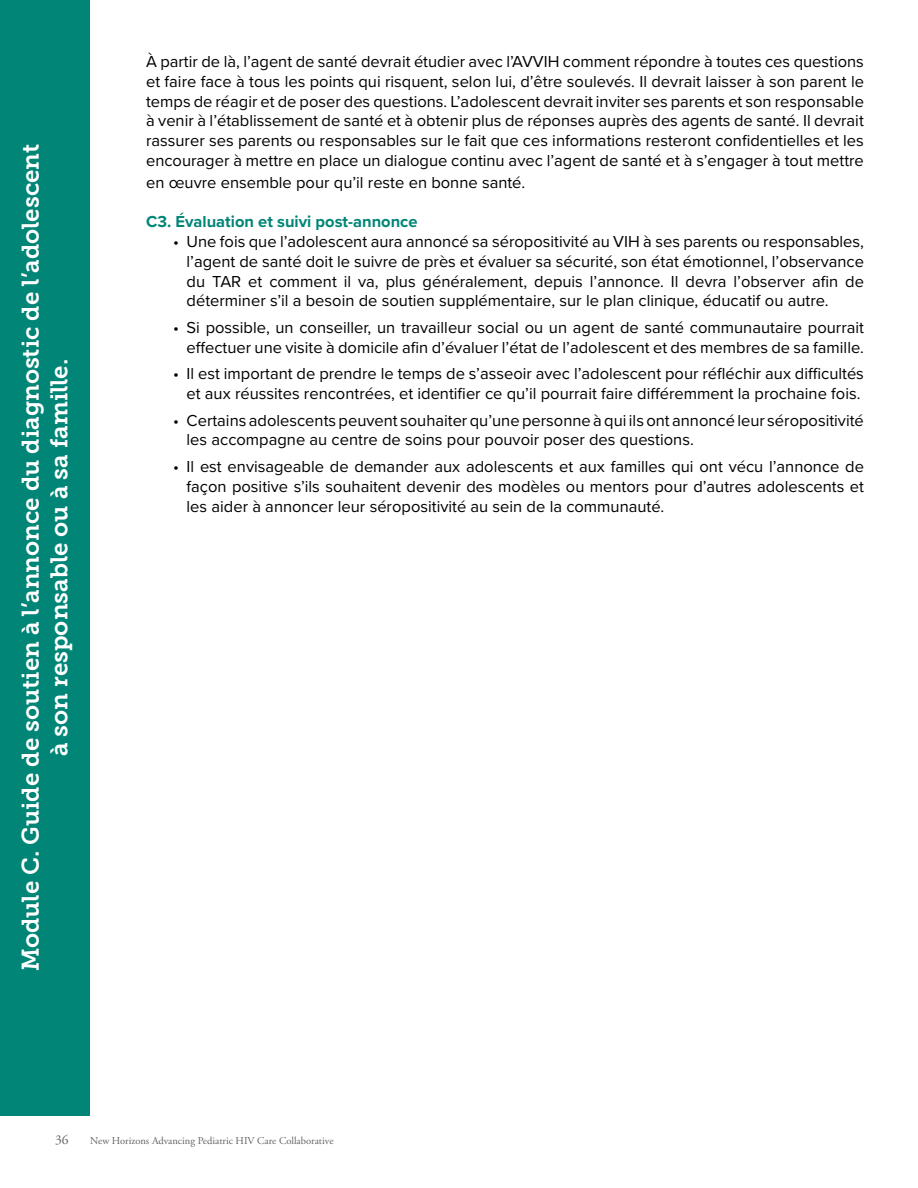
<style>
.page{position:relative;width:918px;height:1188px;background:#fff}
.page>*{position:absolute;margin:0;border:0;box-sizing:border-box;transform-origin:0 0}
.t1{font:24px/28.8px "Museo Slab 700";color:#fff;text-align:center}
.t2{font:16.5px/19.8px "Proxima Nova";color:#000;text-align:justify}
.t3{font:700 16.5px "Proxima Nova";color:#008576}
.t4{font:13.5px "Adobe Garamond Pro";color:#636466}
.t5{font:10.5px "Adobe Garamond Pro";color:#636466}
</style>
<div class="page">
<div style="left:0;top:0;width:89px;height:1115px;background:#008576"></div>
<h1 class="t1" style="left:16px;top:971px;width:829px;rotate:-90deg">Module C. Guide de soutien à l’annonce du diagnostic de l’adolescent à son responsable ou à sa famille.</h1>
<p class="t2" style="left:146px;top:51px;width:720px">À partir de là, l’agent de santé devrait étudier avec l’AVVIH comment répondre à toutes ces questions et faire face à tous les points qui risquent, selon lui, d’être soulevés. Il devrait laisser à son parent le temps de réagir et de poser des questions. L’adolescent devrait inviter ses parents et son responsable à venir à l’établissement de santé et à obtenir plus de réponses auprès des agents de santé. Il devrait rassurer ses parents ou responsables sur le fait que ces informations resteront confidentielles et les encourager à mettre en place un dialogue continu avec l’agent de santé et à s’engager à tout mettre</p>
<p class="t2" style="left:146px;top:172px;width:381px">en œuvre ensemble pour qu’il reste en bonne santé.</p>
<p class="t3" style="left:146px;top:209px;width:273px">C3. Évaluation et suivi post-annonce</p>
<p class="t2" style="left:187px;top:231px;width:679px;text-indent:-13px">• Une fois que l’adolescent aura annoncé sa séropositivité au VIH à ses parents ou responsables, l’agent de santé doit le suivre de près et évaluer sa sécurité, son état émotionnel, l’observance du TAR et comment il va, plus généralement, depuis l’annonce. Il devra l’observer afin de déterminer s’il a besoin de soutien supplémentaire, sur le plan clinique, éducatif ou autre.</p>
<p class="t2" style="left:173px;top:317px;width:692px;text-align:right">• Si possible, un conseiller, un travailleur social ou un agent de santé communautaire pourrait effectuer une visite à domicile afin d’évaluer l’état de l’adolescent et des membres de sa famille.</p>
<p class="t2" style="left:173px;top:363px;width:692px;text-align:right">• Il est important de prendre le temps de s’asseoir avec l’adolescent pour réfléchir aux difficultés et aux réussites rencontrées, et identifier ce qu’il pourrait faire différemment la prochaine fois.</p>
<p class="t2" style="left:187px;top:410px;width:679px;text-indent:-13px">• Certains adolescents peuvent souhaiter qu’une personne à qui ils ont annoncé leur séropositivité les accompagne au centre de soins pour pouvoir poser des questions.</p>
<p class="t2" style="left:187px;top:456px;width:679px;text-indent:-13px">• Il est envisageable de demander aux adolescents et aux familles qui ont vécu l’annonce de façon positive s’ils souhaitent devenir des modèles ou mentors pour d’autres adolescents et les aider à annoncer leur séropositivité au sein de la communauté.</p>
<p class="t4" style="left:55px;top:1132px;width:15px">36</p>
<p class="t5" style="left:90px;top:1135px;width:245px">New Horizons Advancing Pediatric HIV Care Collaborative</p>
</div>
